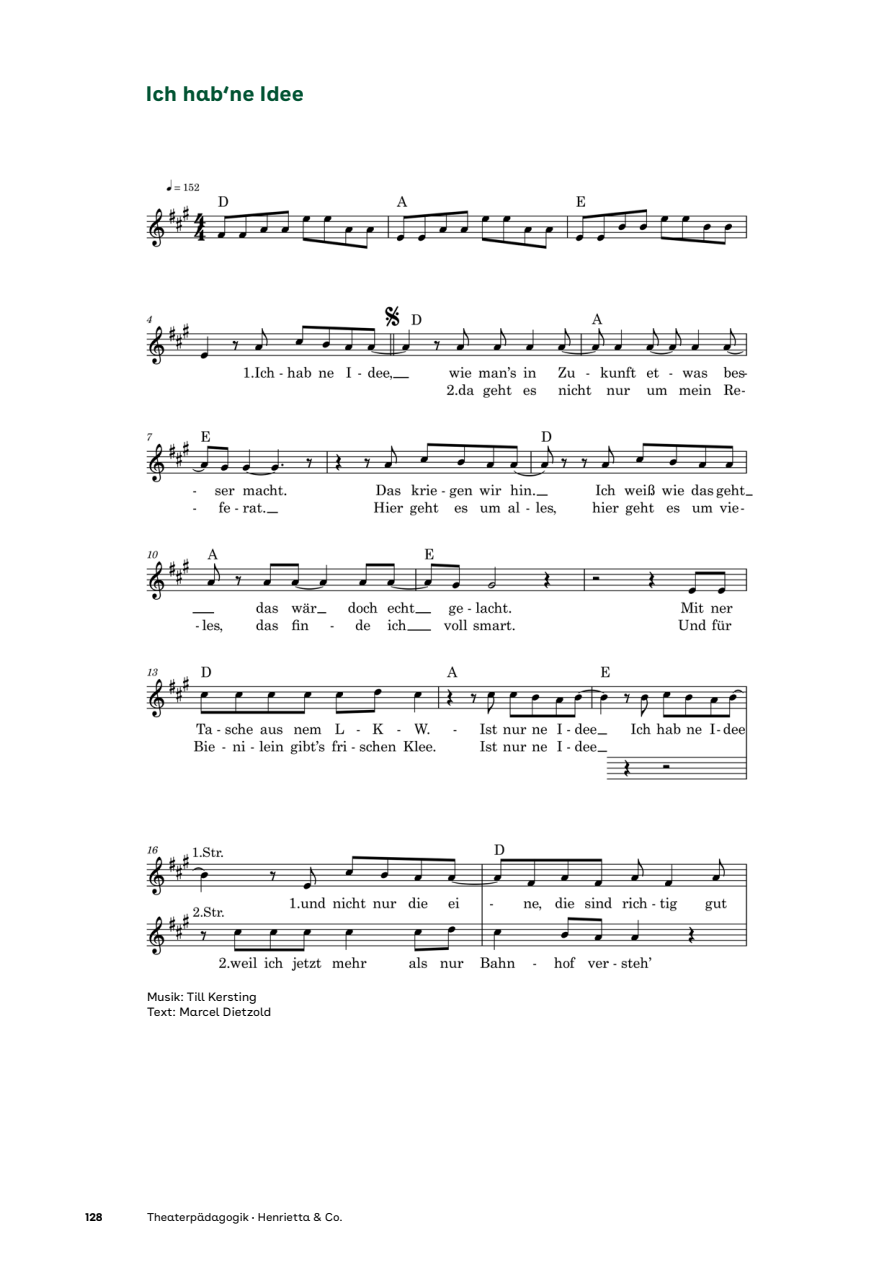
<style>
.page{position:relative;width:893px;height:1263px;background:#fff}
.page>*{position:absolute;margin:0;border:0;box-sizing:border-box;transform-origin:0 0}
.t1{font:700 21px "AOK Buenos Aires Text";color:#005332}
.t2{font:12px/15px "AOK Buenos Aires Text";color:#000}
.t3{font:11.25px "AOK Buenos Aires Text";color:#000}
.t4{font:700 11.25px "AOK Buenos Aires Text";color:#000}
</style>
<div class="page">
<img style="left:146px;top:179px;width:607px;height:792px">
<h1 class="t1" style="left:146px;top:75px;width:160px">Ich hab‘ne Idee</h1>
<p class="t2" style="left:147px;top:988px;width:126px">Musik: Till Kersting<br>Text: Marcel Dietzold</p>
<p class="t4" style="left:85px;top:1207px;width:19px">128</p>
<p class="t3" style="left:147px;top:1208px;width:197px">Theaterpädagogik • Henrietta &amp; Co.</p>
</div>
